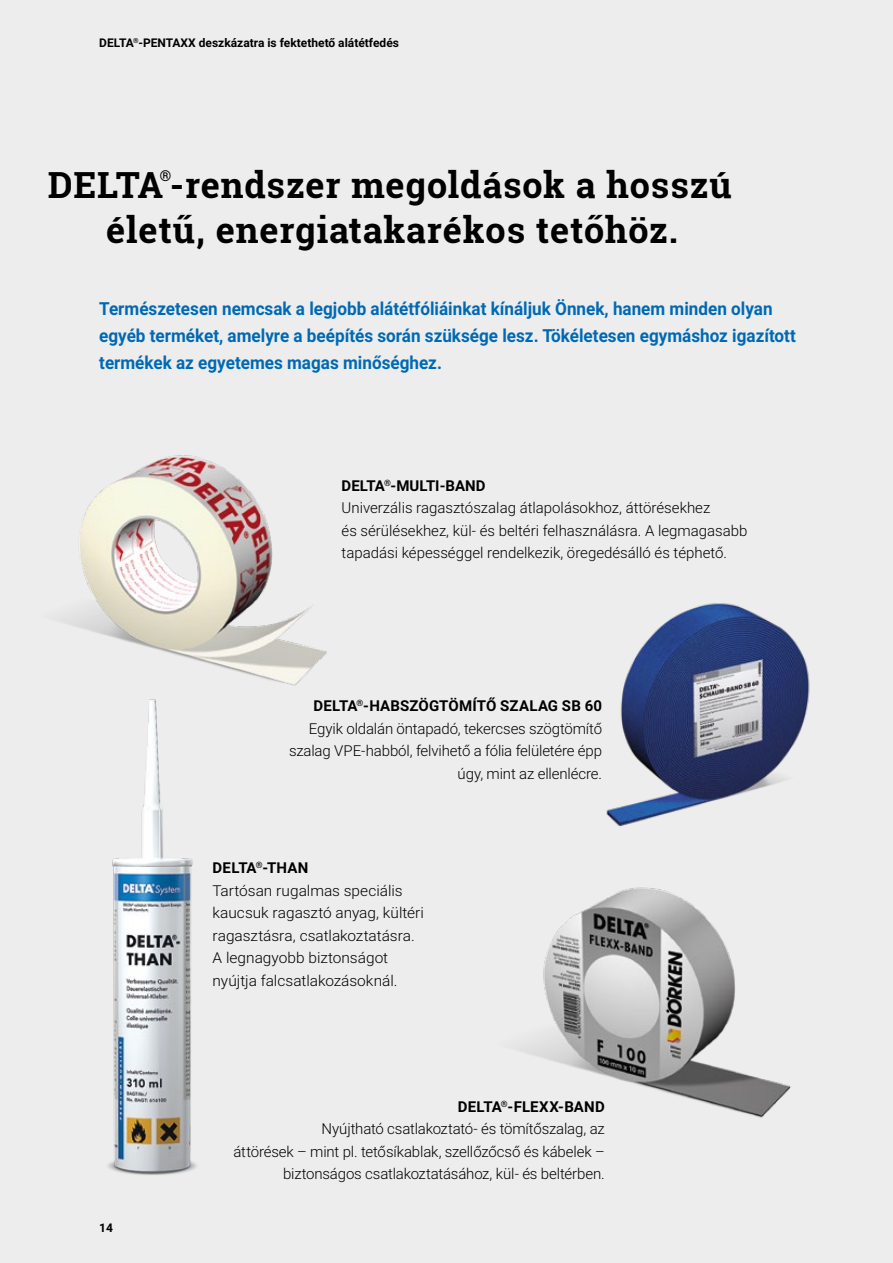
<style>
.page{position:relative;width:893px;height:1263px;background:#ededed}
.page>*{position:absolute;margin:0;border:0;box-sizing:border-box;transform-origin:0 0}
.t1{font:700 36px "Roboto Slab";letter-spacing:.025em;color:#000}
.t2{font:700 18px/27px "Roboto";color:#0069b4;scale:.95 1}
.t3{font:300 15px/22.5px "Roboto";letter-spacing:-.005em;color:#000;text-align:right}
.t4{font:700 14.85px "Roboto Slab";color:#000}
.t5{font:700 12px "Roboto";color:#000}
.s1{font-weight:700}
</style>
<div class="page">
<img style="left:108px;top:699px;width:89px;height:476px">
<img style="left:520px;top:887px;width:271px;height:231px">
<img style="left:62px;top:455px;width:265px;height:231px">
<img style="left:606px;top:603px;width:204px;height:224px">
<p class="t5" style="left:99px;top:34px;width:301px">DELTA<sup>®</sup>-PENTAXX deszkázatra is fektethető alátétfedés</p>
<p class="t4" style="left:160px;top:165px;width:13px">®</p>
<h1 class="t1" style="left:106px;top:205px;width:574px">életű, energiatakarékos tetőhöz.</h1>
<h1 class="t1" style="left:48px;top:160px;width:686px">DELTA-rendszer megoldások a hosszú</h1>
<p class="t2" style="left:99px;top:294px;width:735px">Természetesen nemcsak a legjobb alátétfóliáinkat kínáljuk Önnek, hanem minden olyan egyéb terméket, amelyre a beépítés során szüksége lesz. Tökéletesen egymáshoz igazított termékek az egyetemes magas minőséghez.</p>
<p class="t3" style="left:342px;top:473px;width:407px;text-align:left"><span class="s1">DELTA</span><sup>®</sup><span class="s1">-MULTI-BAND<br></span>Univerzális ragasztószalag átlapolásokhoz, áttörésekhez<br>és sérülésekhez, kül- és beltéri felhasználásra. A legmagasabb tapadási képességgel rendelkezik, öregedésálló és téphető.</p>
<p class="t3" style="left:289px;top:694px;width:314px"><span class="s1">DELTA</span><sup>®</sup><span class="s1">-HABSZÖGTÖMÍTŐ SZALAG SB 60<br></span>Egyik oldalán öntapadó, tekercses szögtömítő szalag VPE-habból, felvihető a fólia felületére épp úgy, mint az ellenlécre.</p>
<p class="t3" style="left:213px;top:856px;width:213px;text-align:left"><span class="s1">DELTA</span><sup>®</sup><span class="s1">-THAN<br></span>Tartósan rugalmas speciális kaucsuk ragasztó anyag, kültéri ragasztásra, csatlakoztatásra.<br>A legnagyobb biztonságot nyújtja falcsatlakozásoknál.</p>
<p class="t5" style="left:99px;top:1219px;width:15px">14</p>
<p class="t3" style="left:234px;top:1094px;width:373px"><span class="s1">DELTA</span><sup>®</sup><span class="s1">-FLEXX-BAND<br></span>Nyújtható csatlakoztató- és tömítőszalag, az<br>áttörések – mint pl. tetősíkablak, szellőzőcső és kábelek – biztonságos csatlakoztatásához, kül- és beltérben.</p>
</div>
